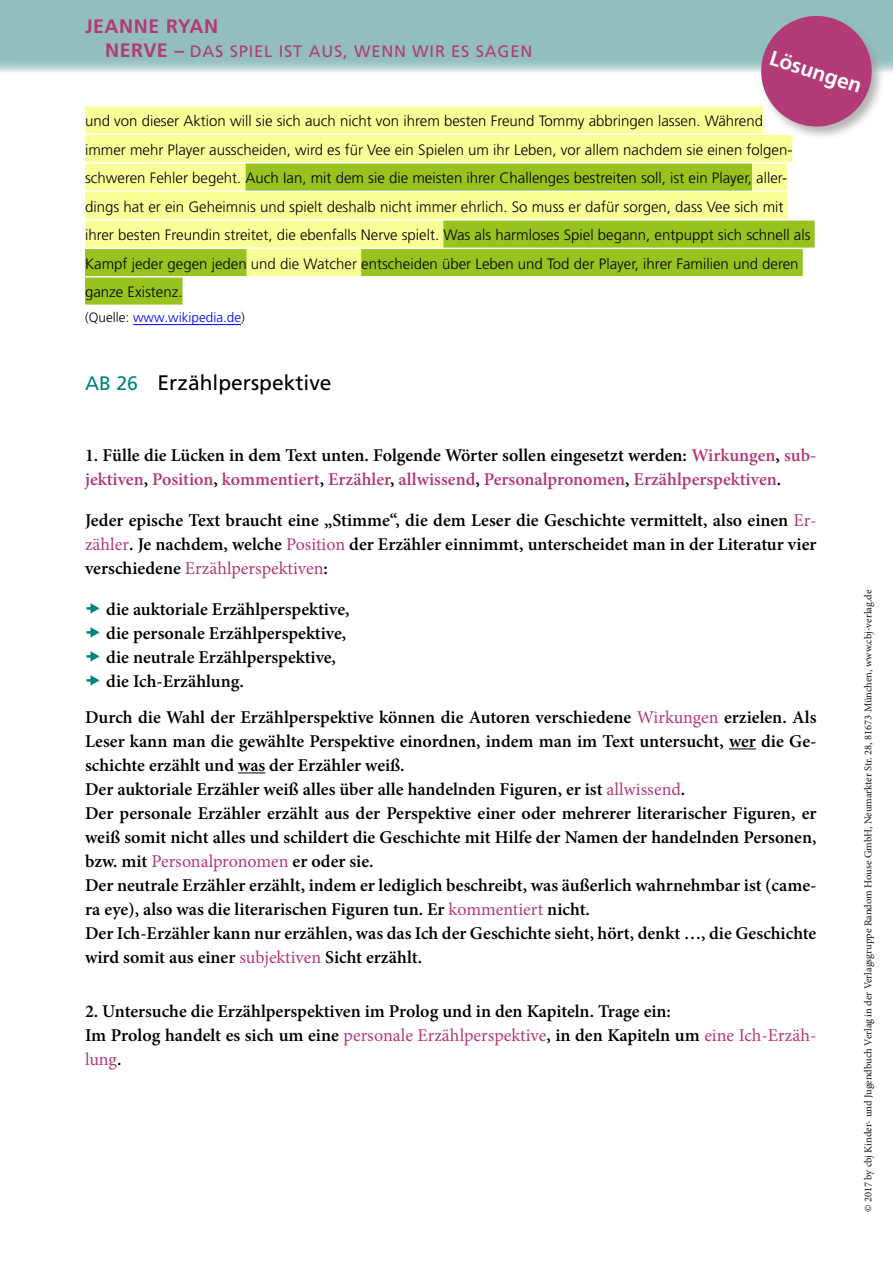
<style>
.page{position:relative;width:893px;height:1263px;background:#fff}
.page>*{position:absolute;margin:0;border:0;box-sizing:border-box;transform-origin:0 0}
.AB_Loesungen{font:21px "Frutiger LT Pro";color:#000}
.t1{font:700 21px "Frutiger LT Pro";color:#fff}
.t2{font:700 19.5px "Frutiger LT Pro";letter-spacing:.03em;color:#b23a76}
.Aufgabe_1_Av__Lösung{font:600 18px/24px "Minion Pro";color:#000;text-align:justify}
.Aufgabe_1_Av__Lösung-2{font:600 18px/24px "Minion Pro";color:#b23a76}
.t3{font:16.5px "Frutiger LT Pro";letter-spacing:.05em;color:#b23a76}
.Tabellenkoerper{font:300 15px/28.5px "Frutiger LT Pro";color:#000}
.Tabellenkoerper-2{font:300 13.5px "Frutiger LT Pro";color:#00f}
.t4{font:10.5px "Minion Pro";color:#131313}
.s1{font-weight:700;font-size:19.5px}
.s2{color:#000}
.s3{font-size:19.5px;color:#00837d}
.s4{font-weight:400;color:#b23a76}
</style>
<div class="page">
<div style="left:0;top:0;width:893px;height:72px;background:#92bfbd"></div>
<div style="left:759px;top:14px;width:127px;height:127px;background:#9d9d9c;opacity:.75"></div>
<svg style="left:754px;top:14px;width:124px;height:119px"></svg>
<div style="left:85px;top:107px;width:678px;height:27px;background:#f9ff96"></div>
<div style="left:85px;top:135px;width:707px;height:27px;background:#f9ff96"></div>
<div style="left:85px;top:164px;width:161px;height:27px;background:#f9ff96"></div>
<div style="left:246px;top:164px;width:506px;height:27px;background:#98c21d"></div>
<div style="left:752px;top:164px;width:35px;height:27px;background:#f9ff96"></div>
<div style="left:85px;top:192px;width:703px;height:27px;background:#f9ff96"></div>
<div style="left:85px;top:221px;width:358px;height:27px;background:#f9ff96"></div>
<div style="left:443px;top:221px;width:372px;height:27px;background:#98c21d"></div>
<div style="left:85px;top:249px;width:162px;height:27px;background:#98c21d"></div>
<div style="left:247px;top:249px;width:114px;height:27px;background:#f9ff96"></div>
<div style="left:361px;top:249px;width:442px;height:27px;background:#98c21d"></div>
<div style="left:85px;top:278px;width:98px;height:27px;background:#98c21d"></div>
<hr style="left:133px;top:324px;width:108px;height:1px;background:#00f">
<svg style="left:729px;top:748px;width:27px;height:1px"></svg>
<svg style="left:238px;top:772px;width:27px;height:1px"></svg>
<p class="t2" style="left:85px;top:14px;width:135px">JEANNE RYAN</p>
<p class="t3" style="left:105px;top:41px;width:429px"><span class="s1">NERVE –</span> DAS SPIEL IST AUS, WENN WIR ES SAGEN</p>
<p class="t1" style="left:774px;top:45px;width:97px;rotate:18deg">Lösungen</p>
<p class="Tabellenkoerper" style="left:85px;top:107px;width:727px">und von dieser Aktion will sie sich auch nicht von ihrem besten Freund Tommy abbringen lassen. Während<br>immer mehr Player ausscheiden, wird es für Vee ein Spielen um ihr Leben, vor allem nachdem sie einen folgen&shy;schweren Fehler begeht. Auch Ian, mit dem sie die meisten ihrer Challenges bestreiten soll, ist ein Player, aller&shy;dings hat er ein Geheimnis und spielt deshalb nicht immer ehrlich. So muss er dafür sorgen, dass Vee sich mit ihrer besten Freundin streitet, die ebenfalls Nerve spielt. Was als harmloses Spiel begann, entpuppt sich schnell als Kampf jeder gegen jeden und die Watcher entscheiden über Leben und Tod der Player, ihrer Familien und deren ganze Existenz.</p>
<p class="Tabellenkoerper-2" style="left:85px;top:310px;width:161px"><span class="s2">(Quelle:</span> www.wikipedia.de<span class="s2">)</span></p>
<p class="AB_Loesungen" style="left:85px;top:370px;width:248px"><span class="s3">AB 26</span> Erzählperspektive</p>
<p class="Aufgabe_1_Av__Lösung-2" style="left:85px;top:443px;width:733px"><span class="s2">1. Fülle die Lücken in dem Text unten. Folgende Wörter sollen eingesetzt werden:</span> Wirkungen<span class="s2">,</span> sub&shy;jektiven<span class="s2">,</span> Position<span class="s2">,</span> kommentiert<span class="s2">,</span> Erzähler<span class="s2">,</span> allwissend<span class="s2">,</span> Personalpronomen<span class="s2">,</span> Erzählperspektiven<span class="s2">.</span></p>
<p class="Aufgabe_1_Av__Lösung" style="left:85px;top:508px;width:733px">Jeder epische Text braucht eine „Stimme“, die dem Leser die Geschichte vermittelt, also einen <span class="s4">Er&shy;zähler</span>. Je nachdem, welche <span class="s4">Position</span> der Erzähler einnimmt, unterscheidet man in der Literatur vier verschiedene <span class="s4">Erzählperspektiven</span>:</p>
<p class="Aufgabe_1_Av__Lösung" style="left:106px;top:597px;width:245px">die auktoriale Erzählperspektive,</p>
<p class="Aufgabe_1_Av__Lösung" style="left:106px;top:621px;width:241px">die personale Erzählperspektive,</p>
<p class="Aufgabe_1_Av__Lösung" style="left:106px;top:645px;width:231px">die neutrale Erzählperspektive,</p>
<p class="Aufgabe_1_Av__Lösung" style="left:106px;top:669px;width:139px">die Ich-Erzählung.</p>
<p class="Aufgabe_1_Av__Lösung" style="left:85px;top:705px;width:733px">Durch die Wahl der Erzählperspektive können die Autoren verschiedene <span class="s4">Wirkungen</span> erzielen. Als Leser kann man die gewählte Perspektive einordnen, indem man im Text untersucht, wer die Ge&shy;schichte erzählt und was der Erzähler weiß.</p>
<p class="Aufgabe_1_Av__Lösung" style="left:85px;top:777px;width:602px">Der auktoriale Erzähler weiß alles über alle handelnden Figuren, er ist <span class="s4">allwissend</span>.</p>
<p class="Aufgabe_1_Av__Lösung" style="left:85px;top:801px;width:733px">Der personale Erzähler erzählt aus der Perspektive einer oder mehrerer literarischer Figuren, er weiß somit nicht alles und schildert die Geschichte mit Hilfe der Namen der handelnden Personen, bzw. mit <span class="s4">Personalpronomen</span> er oder sie.</p>
<p class="Aufgabe_1_Av__Lösung" style="left:85px;top:873px;width:733px">Der neutrale Erzähler erzählt, indem er lediglich beschreibt, was äußerlich wahrnehmbar ist (came&shy;ra eye), also was die literarischen Figuren tun. Er <span class="s4">kommentiert</span> nicht.</p>
<p class="Aufgabe_1_Av__Lösung" style="left:85px;top:921px;width:733px">Der Ich-Erzähler kann nur erzählen, was das Ich der Geschichte sieht, hört, denkt …, die Geschichte wird somit aus einer <span class="s4">subjektiven</span> Sicht erzählt.</p>
<p class="Aufgabe_1_Av__Lösung" style="left:85px;top:999px;width:587px">2. Untersuche die Erzählperspektiven im Prolog und in den Kapiteln. Trage ein:</p>
<p class="Aufgabe_1_Av__Lösung" style="left:85px;top:1023px;width:733px">Im Prolog handelt es sich um eine <span class="s4">personale Erzählperspektive</span>, in den Kapiteln um <span class="s4">eine Ich-Erzäh&shy;lung</span>.</p>
<p class="t4" style="left:861px;top:1212px;width:624px;rotate:-90deg">© 2017 by cbj Kinder- und Jugendbuch Verlag in der Verlagsgruppe Random House GmbH, Neumarkter Str. 28, 81673 München, www.cbj-verlag.de</p>
</div>
